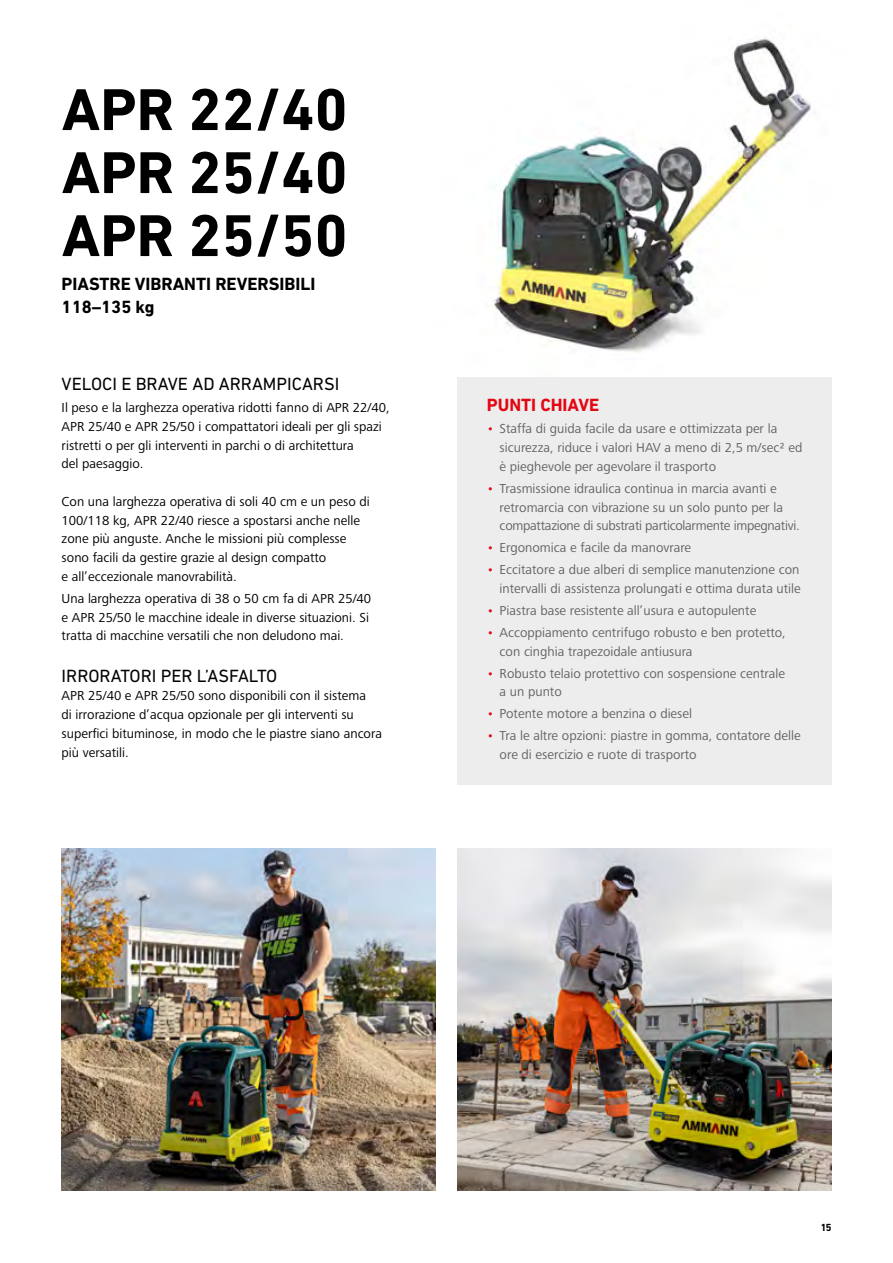
<style>
.page{position:relative;width:893px;height:1263px;background:#fff}
.page>*{position:absolute;margin:0;border:0;box-sizing:border-box;transform-origin:0 0}
.t1{font:700 60px/63px "DIN Next LT Pro";color:#000;text-align:justify}
.t2{font:18px "DIN Next LT Pro";color:#000}
.t3{font:700 18px/22.5px "DIN Next LT Pro";color:#000}
.t4{font:700 18px "DIN Next LT Pro";color:#e30613}
.t5{font:13.5px/18.8px "Frutiger Next LTW1 G";color:#646363}
.t6{font:13.5px/18.8px "Frutiger Next LTW1 G";color:#000}
.t7{font:700 10.5px "DIN Next LT Pro";color:#000}
.s1{color:#e30613}
</style>
<div class="page">
<img style="left:493px;top:37px;width:339px;height:374px">
<img style="left:62px;top:848px;width:374px;height:343px">
<img style="left:457px;top:848px;width:374px;height:343px">
<div style="left:457px;top:377px;width:374px;height:407px;background:#ededed"></div>
<h1 class="t1" style="left:62px;top:78px;width:288px">APR 22/40<br>APR 25/40<br>APR 25/50</h1>
<h2 class="t3" style="left:62px;top:273px;width:255px">PIASTRE VIBRANTI REVERSIBILI<br>118–135 kg</h2>
<h2 class="t2" style="left:62px;top:374px;width:279px">VELOCI E BRAVE AD ARRAMPICARSI</h2>
<p class="t6" style="left:62px;top:399px;width:330px">Il peso e la larghezza operativa ridotti fanno di APR 22/40, APR 25/40 e APR 25/50 i compattatori ideali per gli spazi ristretti o per gli interventi in parchi o di architettura<br>del paesaggio.</p>
<p class="t6" style="left:62px;top:492px;width:310px">Con una larghezza operativa di soli 40 cm e un peso di 100/118 kg, APR 22/40 riesce a spostarsi anche nelle zone più anguste. Anche le missioni più complesse sono facili da gestire grazie al design compatto<br>e all’eccezionale manovrabilità.</p>
<p class="t6" style="left:62px;top:589px;width:311px">Una larghezza operativa di 38 o 50 cm fa di APR 25/40 e APR 25/50 le macchine ideale in diverse situazioni. Si tratta di macchine versatili che non deludono mai.</p>
<h2 class="t2" style="left:62px;top:665px;width:217px">IRRORATORI PER L’ASFALTO</h2>
<p class="t6" style="left:62px;top:687px;width:322px">APR 25/40 e APR 25/50 sono disponibili con il sistema<br>di irrorazione d’acqua opzionale per gli interventi su superfici bituminose, in modo che le piastre siano ancora più versatili.</p>
<h2 class="t4" style="left:487px;top:395px;width:114px">PUNTI CHIAVE</h2>
<p class="t5" style="left:500px;top:420px;width:304px;text-indent:-13px"><span class="s1">•</span> Staffa di guida facile da usare e ottimizzata per la sicurezza, riduce i valori HAV a meno di 2,5 m/sec2 ed è pieghevole per agevolare il trasporto</p>
<p class="t5" style="left:500px;top:479px;width:302px;text-indent:-13px"><span class="s1">•</span> Trasmissione idraulica continua in marcia avanti e retromarcia con vibrazione su un solo punto per la compattazione di substrati particolarmente impegnativi.</p>
<p class="t5" style="left:487px;top:539px;width:206px"><span class="s1">•</span> Ergonomica e facile da manovrare</p>
<p class="t5" style="left:487px;top:561px;width:315px;text-align:right"><span class="s1">•</span> Eccitatore a due alberi di semplice manutenzione con intervalli di assistenza prolungati e ottima durata utile</p>
<p class="t5" style="left:487px;top:601px;width:271px"><span class="s1">•</span> Piastra base resistente all’usura e autopulente</p>
<p class="t5" style="left:500px;top:623px;width:288px;text-indent:-13px"><span class="s1">•</span> Accoppiamento centrifugo robusto e ben protetto, con cinghia trapezoidale antiusura</p>
<p class="t5" style="left:500px;top:664px;width:287px;text-indent:-13px"><span class="s1">•</span> Robusto telaio protettivo con sospensione centrale a un punto</p>
<p class="t5" style="left:487px;top:705px;width:207px"><span class="s1">•</span> Potente motore a benzina o diesel</p>
<p class="t5" style="left:500px;top:727px;width:303px;text-indent:-13px"><span class="s1">•</span> Tra le altre opzioni: piastre in gomma, contatore delle ore di esercizio e ruote di trasporto</p>
<p class="t7" style="left:821px;top:1221px;width:11px">15</p>
</div>
